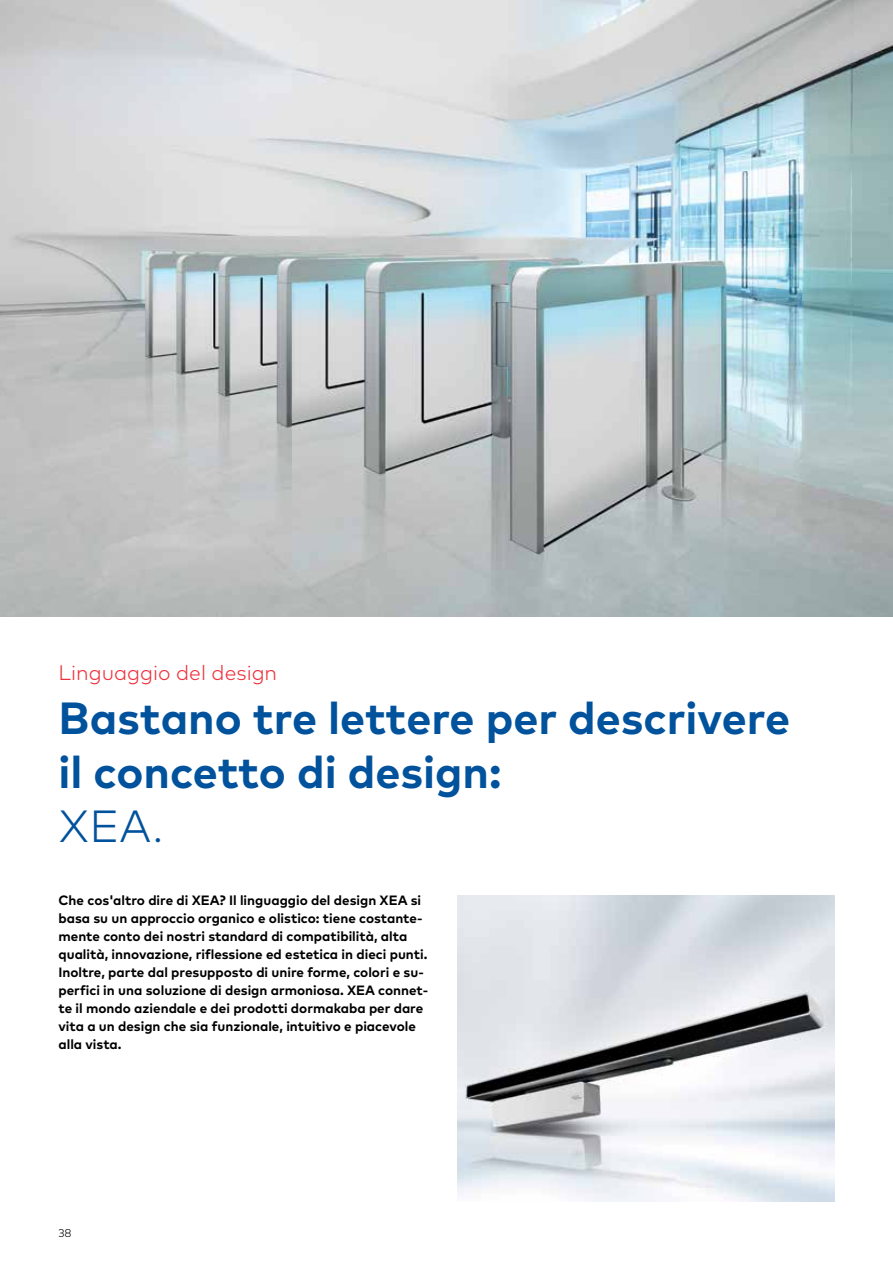
<style>
.page{position:relative;width:893px;height:1263px;background:#fff}
.page>*{position:absolute;margin:0;border:0;box-sizing:border-box;transform-origin:0 0}
.t1{font:700 45px/54px "Mark Pro";color:#00529c}
.t2{font:300 45px "Mark Pro";color:#00529c}
.t3{font:300 21px "Mark Pro";color:#ee303c}
.t4{font:700 13.5px/18px "Mark Pro";color:#000}
.t5{font:300 11.25px "Mark Pro";color:#000}
</style>
<div class="page">
<img style="left:457px;top:895px;width:377px;height:306px">
<img style="left:0;top:0;width:893px;height:616px">
<h2 class="t3" style="left:58px;top:656px;width:220px">Linguaggio del design</h2>
<h1 class="t1" style="left:58px;top:687px;width:733px">Bastano tre lettere per descrivere il concetto di design:</h1>
<h1 class="t2" style="left:58px;top:792px;width:107px">XEA.</h1>
<p class="t4" style="left:58px;top:890px;width:371px">Che cos'altro dire di XEA? Il linguaggio del design XEA si basa su un approccio organico e olistico: tiene costante&shy;mente conto dei nostri standard di compatibilità, alta qualità, innovazione, riflessione ed estetica in dieci punti.<br>Inoltre, parte dal presupposto di unire forme, colori e su&shy;perfici in una soluzione di design armoniosa. XEA connet&shy;te il mondo aziendale e dei prodotti dormakaba per dare vita a un design che sia funzionale, intuitivo e piacevole alla vista.</p>
<p class="t5" style="left:58px;top:1224px;width:15px">38</p>
</div>
